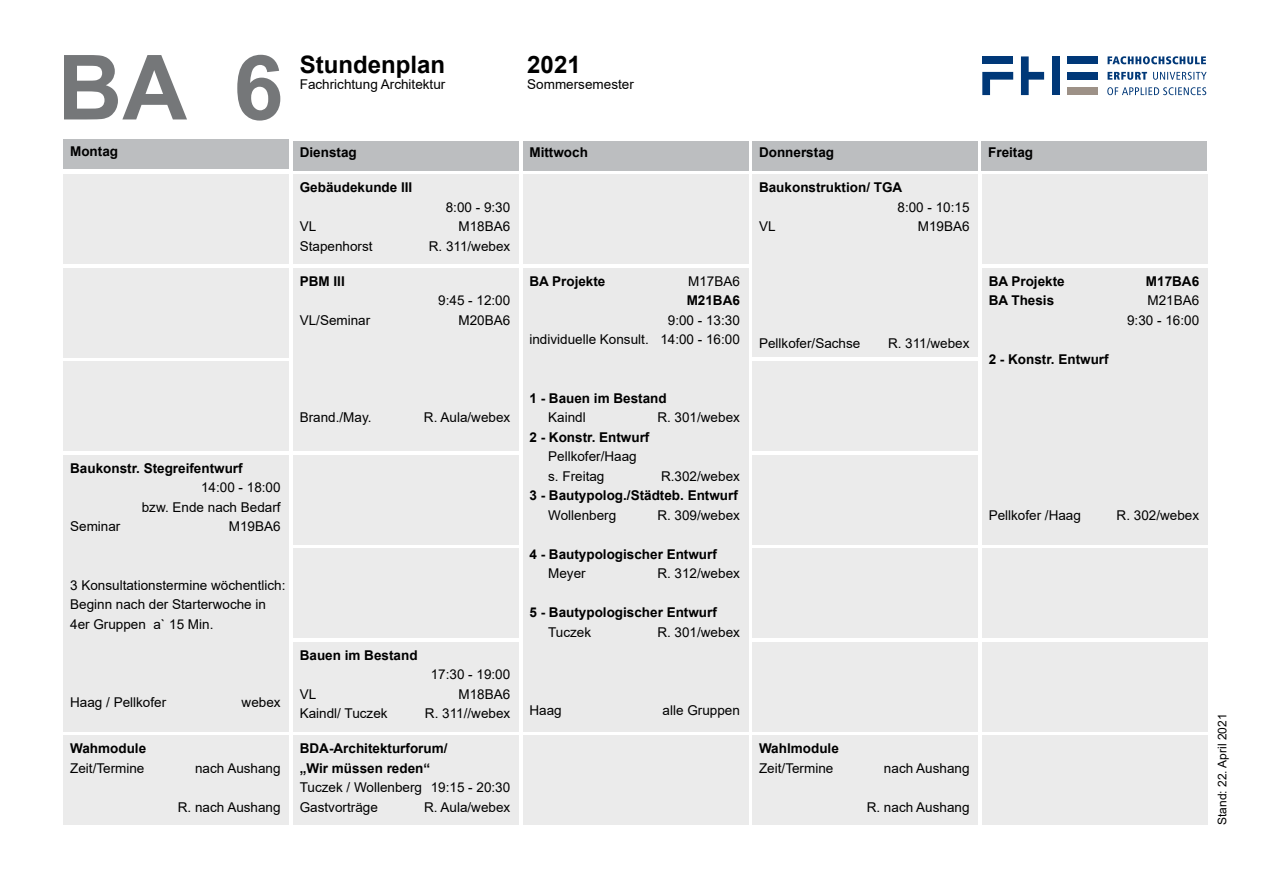
<style>
.page{position:relative;width:1263px;height:893px;background:#fff}
.page>*{position:absolute;margin:0;border:0;box-sizing:border-box;transform-origin:0 0}
.t1{font:700 90px "Arial";color:#757779}
.t2{font:700 24px "Arial";color:#000}
.t3{font:13.5px/19.5px "Arial";color:#000;text-align:right}
.t4{font:700 13.5px/19.5px "Arial";color:#000}
.t5{font:12px "Arial";color:#000}
</style>
<div class="page">
<div style="left:1067px;top:72px;width:31px;height:8px;background:#003878"></div>
<div style="left:1067px;top:56px;width:31px;height:8px;background:#003878"></div>
<div style="left:1067px;top:87px;width:31px;height:8px;background:#9d9187"></div>
<div style="left:1052px;top:56px;width:7px;height:39px;background:#003878"></div>
<svg style="left:1021px;top:56px;width:23px;height:39px"></svg>
<div style="left:982px;top:56px;width:31px;height:8px;background:#003878"></div>
<svg style="left:982px;top:72px;width:31px;height:23px"></svg>
<svg style="left:1107px;top:56px;width:99px;height:8px"></svg>
<svg style="left:1107px;top:72px;width:99px;height:8px"></svg>
<svg style="left:1107px;top:87px;width:99px;height:8px"></svg>
<div style="left:982px;top:141px;width:225px;height:29px;background:#bcbec0"></div>
<div style="left:753px;top:141px;width:225px;height:29px;background:#bcbec0"></div>
<div style="left:523px;top:141px;width:225px;height:29px;background:#bcbec0"></div>
<div style="left:293px;top:141px;width:226px;height:29px;background:#bcbec0"></div>
<div style="left:64px;top:140px;width:225px;height:29px;background:#bcbec0"></div>
<div style="left:293px;top:455px;width:226px;height:89px;background:#ebebeb"></div>
<div style="left:293px;top:642px;width:226px;height:89px;background:#ebebeb"></div>
<div style="left:293px;top:268px;width:226px;height:183px;background:#ebebeb"></div>
<div style="left:753px;top:174px;width:225px;height:183px;background:#ebebeb"></div>
<div style="left:293px;top:549px;width:226px;height:89px;background:#ebebeb"></div>
<div style="left:753px;top:549px;width:225px;height:89px;background:#ebebeb"></div>
<div style="left:982px;top:174px;width:226px;height:90px;background:#ebebeb"></div>
<div style="left:753px;top:642px;width:225px;height:89px;background:#ebebeb"></div>
<div style="left:523px;top:174px;width:225px;height:90px;background:#ebebeb"></div>
<div style="left:753px;top:361px;width:225px;height:90px;background:#ebebeb"></div>
<div style="left:982px;top:642px;width:226px;height:89px;background:#ebebeb"></div>
<div style="left:753px;top:736px;width:225px;height:89px;background:#ebebeb"></div>
<div style="left:982px;top:736px;width:226px;height:89px;background:#ebebeb"></div>
<div style="left:523px;top:268px;width:225px;height:463px;background:#eaeaea"></div>
<div style="left:64px;top:455px;width:225px;height:276px;background:#eaeaea"></div>
<div style="left:523px;top:736px;width:225px;height:89px;background:#ebebeb"></div>
<div style="left:64px;top:268px;width:225px;height:89px;background:#ebebeb"></div>
<div style="left:64px;top:361px;width:225px;height:90px;background:#ebebeb"></div>
<div style="left:64px;top:174px;width:225px;height:90px;background:#ebebeb"></div>
<div style="left:982px;top:268px;width:226px;height:276px;background:#eaeaea"></div>
<div style="left:64px;top:736px;width:225px;height:89px;background:#ebebeb"></div>
<div style="left:293px;top:174px;width:226px;height:90px;background:#ebebeb"></div>
<div style="left:753px;top:455px;width:225px;height:89px;background:#ebebeb"></div>
<div style="left:982px;top:549px;width:226px;height:89px;background:#ebebeb"></div>
<div style="left:293px;top:736px;width:226px;height:89px;background:#ebebeb"></div>
<h1 class="t1" style="left:57px;top:24px;width:228px">BA 6</h1>
<h2 class="t2" style="left:527px;top:47px;width:55px">2021</h2>
<h2 class="t2" style="left:300px;top:47px;width:147px">Stundenplan</h2>
<p class="t3" style="left:300px;top:74px;width:147px">Fachrichtung Architektur</p>
<p class="t3" style="left:527px;top:74px;width:108px">Sommersemester</p>
<p class="t4" style="left:70px;top:141px;width:49px">Montag</p>
<p class="t4" style="left:300px;top:142px;width:59px">Dienstag</p>
<p class="t4" style="left:529px;top:142px;width:60px">Mittwoch</p>
<p class="t4" style="left:759px;top:142px;width:77px">Donnerstag</p>
<p class="t4" style="left:988px;top:142px;width:47px">Freitag</p>
<p class="t4" style="left:300px;top:178px;width:114px">Gebäudekunde III</p>
<p class="t3" style="left:446px;top:197px;width:66px">8:00 - 9:30</p>
<p class="t3" style="left:300px;top:216px;width:18px">VL</p>
<p class="t3" style="left:458px;top:216px;width:53px">M18BA6</p>
<p class="t3" style="left:300px;top:236px;width:74px">Stapenhorst</p>
<p class="t3" style="left:429px;top:236px;width:83px">R. 311/webex</p>
<p class="t4" style="left:300px;top:271px;width:47px">PBM III</p>
<p class="t3" style="left:438px;top:290px;width:74px">9:45 - 12:00</p>
<p class="t3" style="left:300px;top:310px;width:72px">VL/Seminar</p>
<p class="t3" style="left:458px;top:310px;width:53px">M20BA6</p>
<p class="t4" style="left:70px;top:458px;width:174px">Baukonstr. Stegreifentwurf</p>
<p class="t3" style="left:142px;top:478px;width:140px">14:00 - 18:00<br>bzw. Ende nach Bedarf</p>
<p class="t3" style="left:70px;top:517px;width:52px">Seminar</p>
<p class="t3" style="left:229px;top:517px;width:53px">M19BA6</p>
<p class="t3" style="left:300px;top:407px;width:73px">Brand./May.</p>
<p class="t3" style="left:424px;top:407px;width:88px">R. Aula/webex</p>
<p class="t3" style="left:70px;top:575px;width:217px;text-align:left">3 Konsultationstermine wöchentlich:<br>Beginn nach der Starterwoche in<br>4er Gruppen a` 15 Min.</p>
<p class="t3" style="left:70px;top:692px;width:98px">Haag / Pellkofer</p>
<p class="t3" style="left:242px;top:692px;width:41px">webex</p>
<p class="t4" style="left:70px;top:739px;width:78px">Wahmodule</p>
<p class="t3" style="left:70px;top:758px;width:76px">Zeit/Termine</p>
<p class="t3" style="left:195px;top:758px;width:87px">nach Aushang</p>
<p class="t3" style="left:178px;top:797px;width:104px">R. nach Aushang</p>
<p class="t4" style="left:300px;top:645px;width:119px">Bauen im Bestand</p>
<p class="t3" style="left:431px;top:665px;width:81px">17:30 - 19:00</p>
<p class="t3" style="left:300px;top:684px;width:18px">VL</p>
<p class="t3" style="left:458px;top:684px;width:53px">M18BA6</p>
<p class="t3" style="left:300px;top:704px;width:89px">Kaindl/ Tuczek</p>
<p class="t3" style="left:425px;top:704px;width:87px">R. 311//webex</p>
<p class="t4" style="left:300px;top:739px;width:149px">BDA-Architekturforum/ „Wir müssen reden“</p>
<p class="t3" style="left:300px;top:778px;width:212px;text-align:left">Tuczek / Wollenberg 19:15 - 20:30<br>Gastvorträge</p>
<p class="t3" style="left:424px;top:797px;width:88px">R. Aula/webex</p>
<p class="t4" style="left:529px;top:271px;width:78px">BA Projekte</p>
<p class="t3" style="left:688px;top:271px;width:53px">M17BA6</p>
<p class="t4" style="left:687px;top:291px;width:55px">M21BA6</p>
<p class="t3" style="left:529px;top:310px;width:212px">9:00 - 13:30<br>individuelle Konsult. 14:00 - 16:00</p>
<p class="t4" style="left:529px;top:388px;width:139px">1 - Bauen im Bestand</p>
<p class="t3" style="left:548px;top:407px;width:39px">Kaindl</p>
<p class="t3" style="left:657px;top:407px;width:84px">R. 301/webex</p>
<p class="t4" style="left:529px;top:427px;width:122px">2 - Konstr. Entwurf</p>
<p class="t3" style="left:548px;top:446px;width:90px;text-align:left">Pellkofer/Haag s. Freitag</p>
<p class="t3" style="left:661px;top:466px;width:80px">R.302/webex</p>
<p class="t4" style="left:529px;top:486px;width:210px">3 - Bautypolog./Städteb. Entwurf</p>
<p class="t3" style="left:548px;top:505px;width:70px">Wollenberg</p>
<p class="t3" style="left:657px;top:505px;width:84px">R. 309/webex</p>
<p class="t4" style="left:529px;top:544px;width:189px">4 - Bautypologischer Entwurf</p>
<p class="t3" style="left:548px;top:563px;width:39px">Meyer</p>
<p class="t3" style="left:657px;top:563px;width:84px">R. 312/webex</p>
<p class="t4" style="left:529px;top:603px;width:189px">5 - Bautypologischer Entwurf</p>
<p class="t3" style="left:548px;top:622px;width:45px">Tuczek</p>
<p class="t3" style="left:657px;top:622px;width:84px">R. 301/webex</p>
<p class="t4" style="left:759px;top:178px;width:145px">Baukonstruktion/ TGA</p>
<p class="t3" style="left:897px;top:197px;width:74px">8:00 - 10:15</p>
<p class="t3" style="left:759px;top:216px;width:18px">VL</p>
<p class="t3" style="left:918px;top:216px;width:53px">M19BA6</p>
<p class="t3" style="left:759px;top:333px;width:103px">Pellkofer/Sachse</p>
<p class="t3" style="left:888px;top:333px;width:83px">R. 311/webex</p>
<p class="t3" style="left:529px;top:700px;width:34px">Haag</p>
<p class="t3" style="left:663px;top:700px;width:79px">alle Gruppen</p>
<p class="t4" style="left:759px;top:739px;width:81px">Wahlmodule</p>
<p class="t3" style="left:759px;top:758px;width:76px">Zeit/Termine</p>
<p class="t3" style="left:884px;top:758px;width:87px">nach Aushang</p>
<p class="t3" style="left:867px;top:797px;width:104px">R. nach Aushang</p>
<p class="t4" style="left:989px;top:271px;width:78px">BA Projekte</p>
<p class="t4" style="left:1146px;top:271px;width:55px">M17BA6</p>
<p class="t4" style="left:989px;top:291px;width:67px">BA Thesis</p>
<p class="t3" style="left:1127px;top:290px;width:74px">M21BA6<br>9:30 - 16:00</p>
<p class="t4" style="left:989px;top:349px;width:122px">2 - Konstr. Entwurf</p>
<p class="t3" style="left:989px;top:505px;width:94px">Pellkofer /Haag</p>
<p class="t3" style="left:1117px;top:505px;width:84px">R. 302/webex</p>
<p class="t5" style="left:1214px;top:825px;width:113px;rotate:-90deg">Stand: 22. April 2021</p>
</div>
